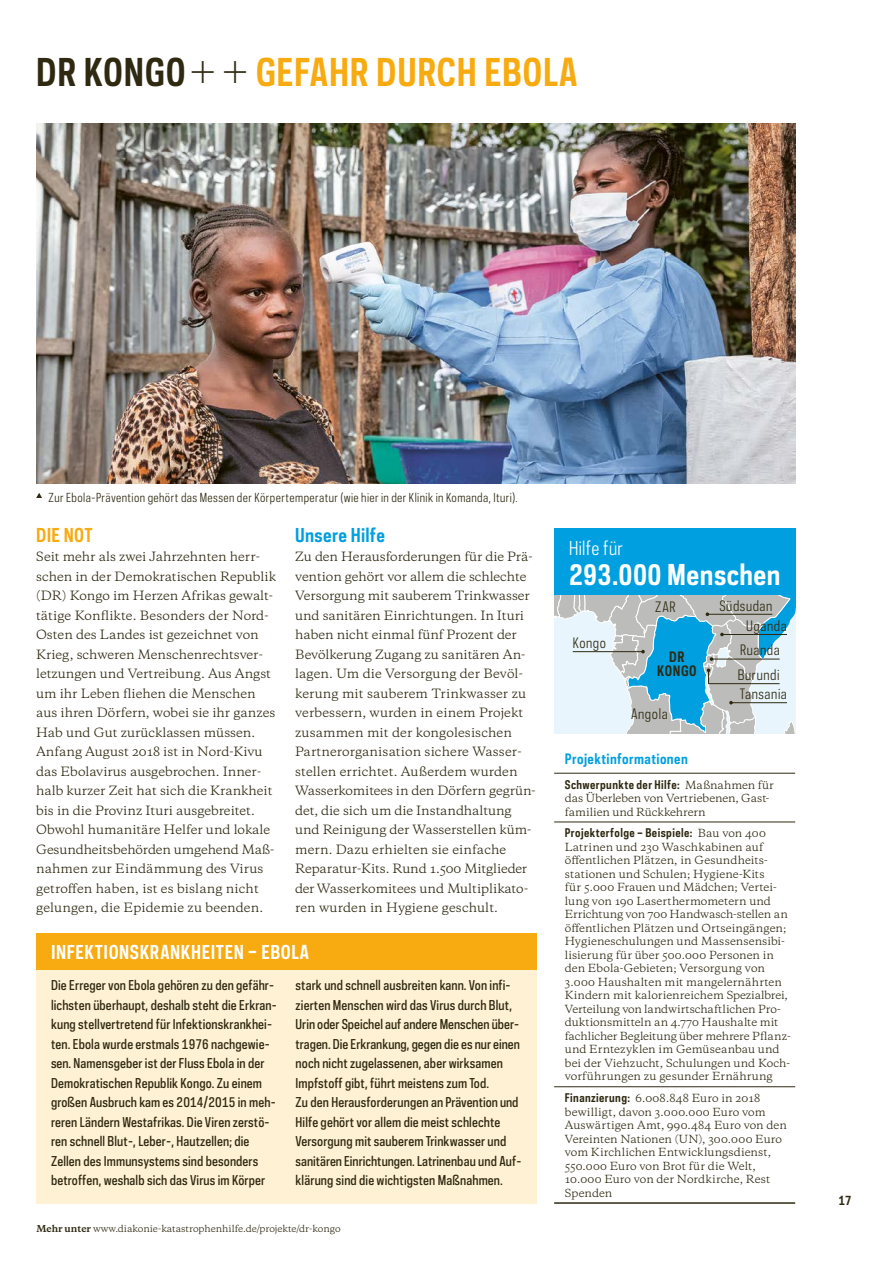
<style>
.page{position:relative;width:893px;height:1263px;background:#fff}
.page>*{position:absolute;margin:0;border:0;box-sizing:border-box;transform-origin:0 0}
.t1{font:700 36px "Polaris Condensed";letter-spacing:.02em;color:#f8aa11}
.t2{font:700 27px "Polaris Condensed";letter-spacing:.02em;color:#fff}
.t3{font:700 18px "Polaris Condensed";letter-spacing:.03em;color:#fff}
.t4{font:700 18px "Polaris Condensed";letter-spacing:.02em;color:#009fe0}
.t5{font:18px "Polaris Condensed";letter-spacing:.02em;color:#fff}
.t6{font:700 18px "Polaris Condensed";letter-spacing:.015em;color:#f8aa11}
.t7{font:13.5px/20px "Polaris Condensed";letter-spacing:.045em;color:#2f2912}
.t8{font:700 13.5px "Polaris Condensed";letter-spacing:.03em;color:#009fe0}
.t9{font:700 13.5px/13.6px "Polaris Condensed";letter-spacing:.04em;color:#2f2912;text-align:center}
.t10{font:500 12.75px/19.5px "Galaxie Polaris Condensed";letter-spacing:.01em;color:#2f2912}
.t11{font:12px/19.5px "Galaxie Copernicus";color:#2f2912}
.t12{font:700 12px "Polaris Condensed";color:#2f2912}
.t13{font:11.7px "Polaris Condensed";letter-spacing:.035em;color:#2f2912}
.t14{font:700 11.25px "Polaris Condensed";letter-spacing:.035em;color:#2f2912}
.t15{font:10.5px/13.5px "Galaxie Copernicus";color:#2f2912}
.t16{font:9px "Galaxie Copernicus";color:#2f2912}
.s1{color:#2f2912}
.s2{font-weight:400;font-size:28.05px;color:#2f2912}
.s3{font-weight:700}
.s4{font-family:"Galaxie Copernicus";font-weight:400;font-size:10.5px}
.s5{font-family:"Polaris Condensed";font-weight:700;font-size:11.25px}
</style>
<div class="page">
<img style="left:36px;top:123px;width:759px;height:360px">
<hr style="left:554px;top:773px;width:241px;height:1px;background:#2f2912">
<hr style="left:554px;top:822px;width:241px;height:1px;background:#2f2912">
<hr style="left:554px;top:1202px;width:241px;height:2px;background:#2f2912">
<hr style="left:554px;top:1086px;width:241px;height:1px;background:#2f2912">
<div style="left:36px;top:939px;width:500px;height:265px;background:#fff1d4"></div>
<svg style="left:36px;top:493px;width:6px;height:5px"></svg>
<div style="left:554px;top:528px;width:241px;height:69px;background:#009fe0"></div>
<div style="left:36px;top:934px;width:500px;height:36px;background:#f8aa11"></div>
<svg style="left:554px;top:596px;width:241px;height:137px;background:#a8cbd9"></svg>
<h1 class="t1" style="left:36px;top:48px;width:543px"><span class="s1">DR KONGO</span> <span class="s2">+ +</span> GEFAHR DURCH EBOLA</h1>
<p class="t13" style="left:49px;top:490px;width:471px">Zur Ebola-Prävention gehört das Messen der Körpertemperatur (wie hier in der Klinik in Komanda, Ituri).</p>
<h3 class="t6" style="left:36px;top:523px;width:58px">DIE NOT</h3>
<p class="t11" style="left:36px;top:547px;width:241px">Seit mehr als zwei Jahrzehnten herr&shy;schen in der Demokratischen Republik (DR) Kongo im Herzen Afrikas gewalt&shy;tätige Konflikte. Besonders der Nord-Osten des Landes ist gezeichnet von Krieg, schweren Menschenrechtsver&shy;letzungen und Vertreibung. Aus Angst um ihr Leben fliehen die Menschen aus ihren Dörfern, wobei sie ihr ganzes Hab und Gut zurücklassen müssen.<br>Anfang August 2018 ist in Nord-Kivu das Ebolavirus ausgebrochen. Inner&shy;halb kurzer Zeit hat sich die Krankheit bis in die Provinz Ituri ausgebreitet.<br>Obwohl humanitäre Helfer und lokale Gesundheitsbehörden umgehend Maß&shy;nahmen zur Eindämmung des Virus getroffen haben, ist es bislang nicht gelungen, die Epidemie zu beenden.</p>
<h3 class="t4" style="left:295px;top:523px;width:91px">Unsere Hilfe</h3>
<p class="t11" style="left:295px;top:547px;width:242px">Zu den Herausforderungen für die Prä&shy;vention gehört vor allem die schlechte Versorgung mit sauberem Trinkwasser und sanitären Einrichtungen. In Ituri haben nicht einmal fünf Prozent der Bevölkerung Zugang zu sanitären An&shy;lagen. Um die Versorgung der Bevöl&shy;kerung mit sauberem Trinkwasser zu verbessern, wurden in einem Projekt zusammen mit der kongolesischen Partnerorganisation sichere Wasser&shy;stellen errichtet. Außerdem wurden Wasserkomitees in den Dörfern gegrün&shy;det, die sich um die Instandhaltung und Reinigung der Wasserstellen küm&shy;mern. Dazu erhielten sie einfache Reparatur-Kits. Rund 1.500 Mitglieder der Wasserkomitees und Multiplikato&shy;ren wurden in Hygiene geschult.</p>
<h3 class="t3" style="left:51px;top:940px;width:259px">INFEKTIONSKRANKHEITEN – EBOLA</h3>
<p class="t10" style="left:51px;top:975px;width:227px">Die Erreger von Ebola gehören zu den gefähr&shy;lichsten überhaupt, deshalb steht die Erkran&shy;kung stellvertretend für Infektionskrankhei&shy;ten. Ebola wurde erstmals 1976 nachgewie&shy;sen. Namensgeber ist der Fluss Ebola in der Demokratischen Republik Kongo. Zu einem großen Ausbruch kam es 2014/2015 in meh&shy;reren Ländern Westafrikas. Die Viren zerstö&shy;ren schnell Blut-, Leber-, Hautzellen; die Zellen des Immunsystems sind besonders betroffen, weshalb sich das Virus im Körper</p>
<p class="t10" style="left:296px;top:975px;width:227px">stark und schnell ausbreiten kann. Von infi&shy;zierten Menschen wird das Virus durch Blut, Urin oder Speichel auf andere Menschen über&shy;tragen. Die Erkrankung, gegen die es nur einen noch nicht zugelassenen, aber wirksamen Impfstoff gibt, führt meistens zum Tod.<br>Zu den Herausforderungen an Prävention und Hilfe gehört vor allem die meist schlechte Versorgung mit sauberem Trinkwasser und sanitären Einrichtungen. Latrinenbau und Auf&shy;klärung sind die wichtigsten Maßnahmen.</p>
<p class="t16" style="left:36px;top:1222px;width:306px"><span class="s3">Mehr unter</span> www.diakonie-katastrophenhilfe.de/projekte/dr-kongo</p>
<h3 class="t5" style="left:569px;top:536px;width:55px">Hilfe für</h3>
<h2 class="t2" style="left:569px;top:557px;width:213px">293.000 Menschen</h2>
<p class="t7" style="left:573px;top:633px;width:35px">Kongo</p>
<p class="t7" style="left:655px;top:597px;width:22px">ZAR</p>
<p class="t9" style="left:657px;top:650px;width:41px">DR<br>KONGO</p>
<p class="t7" style="left:631px;top:703px;width:38px">Angola</p>
<p class="t8" style="left:565px;top:750px;width:125px">Projektinformationen</p>
<p class="t7" style="left:746px;top:595px;width:42px;text-indent:-27px">Südsudan<br>Uganda</p>
<p class="t7" style="left:740px;top:640px;width:41px">Ruanda</p>
<p class="t7" style="left:738px;top:665px;width:43px">Burundi</p>
<p class="t7" style="left:740px;top:683px;width:49px">Tansania</p>
<p class="t14" style="left:565px;top:777px;width:211px">Schwerpunkte der Hilfe: <span class="s4">Maßnahmen für</span></p>
<p class="t15" style="left:565px;top:791px;width:206px">das Überleben von Vertriebenen, Gast&shy;familien und Rückkehrern</p>
<p class="t14" style="left:565px;top:825px;width:203px">Projekterfolge – Beispiele: <span class="s4">Bau von 400</span></p>
<p class="t15" style="left:565px;top:840px;width:228px">Latrinen und 230 Waschkabinen auf öffentlichen Plätzen, in Gesundheits&shy;stationen und Schulen; Hygiene-Kits<br>für 5.000 Frauen und Mädchen; Vertei&shy;lung von 190 Laserthermometern und Errichtung von 700 Handwasch-stellen an öffentlichen Plätzen und Ortseingängen; Hygieneschulungen und Massensensibi&shy;lisierung für über 500.000 Personen in den Ebola-Gebieten; Versorgung von 3.000 Haushalten mit mangelernährten Kindern mit kalorienreichem Spezialbrei, Verteilung von landwirtschaftlichen Pro&shy;duktionsmitteln an 4.770 Haushalte mit fachlicher Begleitung über mehrere Pflanz&shy;und Erntezyklen im Gemüseanbau und bei der Viehzucht, Schulungen und Koch&shy;vorführungen zu gesunder Ernährung</p>
<p class="t15" style="left:565px;top:1091px;width:224px"><span class="s5">Finanzierung:</span> 6.008.848 Euro in 2018 bewilligt, davon 3.000.000 Euro vom Auswärtigen Amt, 990.484 Euro von den Vereinten Nationen (UN), 300.000 Euro vom Kirchlichen Entwicklungsdienst, 550.000 Euro von Brot für die Welt, 10.000 Euro von der Nordkirche, Rest Spenden</p>
<p class="t12" style="left:839px;top:1192px;width:14px">17</p>
</div>
